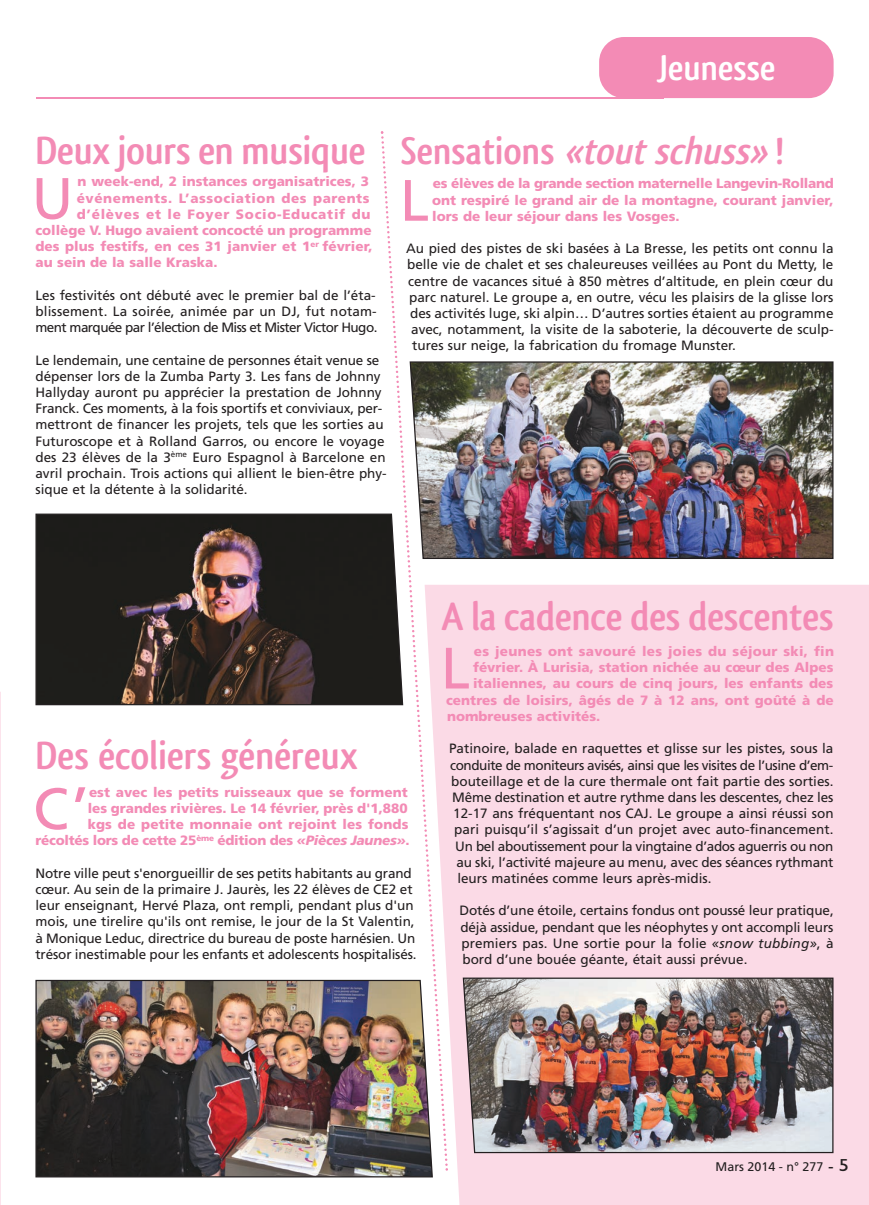
<style>
.page{position:relative;width:869px;height:1205px;background:#fff}
.page>*{position:absolute;margin:0;border:0;box-sizing:border-box;transform-origin:0 0}
.t1{font:58.25px "Frutiger";color:#f38bb5}
.t2{font:700 41.25px "Qlassik";letter-spacing:-.005em;color:#f38bb5}
.t3{font:italic 700 40px "Qlassik";color:#f38bb5}
.t4{font:700 37.5px "Qlassik";color:#fff}
.t5{font:13.5px/16.2px "Frutiger";color:#231f20}
.t6{font:900 13.5px/16.2px "Frutiger";color:#f38bb5;text-align:justify}
.t7{font:13.5px "Frutiger";letter-spacing:-.03em;color:#231f20}
.t8{font:13.5px "Frutiger";letter-spacing:-.025em;color:#231f20}
.t9{font:900 13.5px "Frutiger";letter-spacing:.02em;color:#f38bb5}
.t10{font:900 13.5px "Frutiger";letter-spacing:.045em;color:#f38bb5}
.t11{font:900 13.5px "Frutiger";letter-spacing:.055em;color:#f38bb5}
.t12{font:12.5px "Frutiger";color:#231f20}
.s1{font-style:normal}
.s2{font-style:italic}
.s3{font-size:59.88px}
.s4{font-family:"Gill Sans";font-size:15px}
.s5{font-family:"Gill Sans";font-size:17.5px}
</style>
<div class="page">
<div style="left:424px;top:585px;width:444px;height:620px;background:#fbdae6"></div>
<div style="left:599px;top:37px;width:234px;height:61px;background:#f38bb5;border-radius:25px"></div>
<hr style="left:37px;top:97px;width:626px;height:1px;background:#f38bb5">
<img style="left:462px;top:977px;width:371px;height:176px">
<svg style="left:0;top:692px;width:1px;height:513px"></svg>
<svg style="left:379px;top:132px;width:70px;height:1037px"></svg>
<img style="left:409px;top:361px;width:424px;height:198px">
<svg style="left:35px;top:513px;width:368px;height:192px;background:#362d2a"></svg>
<img style="left:35px;top:980px;width:397px;height:197px">
<h3 class="t4" style="left:657px;top:45px;width:120px">Jeunesse</h3>
<h2 class="t2" style="left:35px;top:126px;width:331px">Deux jours en musique</h2>
<h1 class="t1" style="left:31px;top:175px;width:44px">U</h1>
<p class="t6" style="left:77px;top:175px;width:293px">n week-end, 2 instances organisatrices, 3</p>
<p class="t10" style="left:77px;top:192px;width:294px">événements. L’association des parents</p>
<p class="t11" style="left:77px;top:209px;width:295px">d’élèves et le Foyer Socio-Educatif du</p>
<p class="t6" style="left:35px;top:223px;width:337px">collège V. Hugo avaient concocté un programme</p>
<p class="t6" style="left:35px;top:239px;width:338px">des plus festifs, en ces 31 janvier et 1<sup>er</sup> février,</p>
<p class="t6" style="left:35px;top:256px;width:183px">au sein de la salle Kraska.</p>
<p class="t5" style="left:35px;top:288px;width:343px">Les festivités ont débuté avec le premier bal de l’éta&shy;blissement. La soirée, animée par un DJ, fut notam&shy;ment marquée par l’élection de Miss et Mister Victor Hugo.</p>
<p class="t5" style="left:35px;top:353px;width:352px">Le lendemain, une centaine de personnes était venue se dépenser lors de la Zumba Party 3. Les fans de Johnny Hallyday auront pu apprécier la prestation de Johnny Franck. Ces moments, à la fois sportifs et conviviaux, per&shy;mettront de financer les projets, tels que les sorties au Futuroscope et à Rolland Garros, ou encore le voyage des 23 élèves de la 3<sup>ème</sup> Euro Espagnol à Barcelone en avril prochain. Trois actions qui allient le bien-être phy&shy;sique et la détente à la solidarité.</p>
<h3 class="t3" style="left:400px;top:127px;width:384px"><span class="s1">Sensations</span> «toutschuss» <span class="s1">!</span></h3>
<h1 class="t1" style="left:399px;top:177px;width:31px">L</h1>
<p class="t6" style="left:432px;top:176px;width:403px">es élèves de la grande section maternelle Langevin-Rolland ont respiré le grand air de la montagne, courant janvier, lors de leur séjour dans les Vosges.</p>
<p class="t5" style="left:406px;top:241px;width:428px">Au pied des pistes de ski basées à La Bresse, les petits ont connu la</p>
<p class="t5" style="left:407px;top:257px;width:427px">belle vie de chalet et ses chaleureuses veillées au Pont du Metty, le</p>
<p class="t5" style="left:408px;top:274px;width:426px">centre de vacances situé à 850 mètres d’altitude, en plein cœur du</p>
<p class="t5" style="left:409px;top:290px;width:425px">parc naturel. Le groupe a, en outre, vécu les plaisirs de la glisse lors</p>
<p class="t5" style="left:410px;top:306px;width:424px">des activités luge, ski alpin… D’autres sorties étaient au programme</p>
<p class="t5" style="left:411px;top:322px;width:423px">avec, notamment, la visite de la saboterie, la découverte de sculp-</p>
<p class="t5" style="left:412px;top:338px;width:325px">tures sur neige, la fabrication du fromage Munster.</p>
<h2 class="t2" style="left:441px;top:593px;width:393px">A la cadence des descentes</h2>
<h2 class="t2" style="left:35px;top:731px;width:324px">Des écoliers généreux</h2>
<p class="t6" style="left:35px;top:785px;width:375px;text-align:right">est avec les petits ruisseaux que se forment<br>les grandes rivières. Le 14 février, près d'1,880<br>kgs de petite monnaie ont rejoint les fonds récoltés lors de cette 25<sup>ème</sup> édition des <span class="s2">«Pièces Jaunes»</span>.</p>
<p class="t5" style="left:35px;top:866px;width:382px">Notre ville peut s'enorgueillir de ses petits habitants au grand cœur. Au sein de la primaire J. Jaurès, les 22 élèves de CE2 et leur enseignant, Hervé Plaza, ont rempli, pendant plus d'un mois, une tirelire qu'ils ont remise, le jour de la St Valentin, à Monique Leduc, directrice du bureau de poste harnésien. Un trésor inestimable pour les enfants et adolescents hospitalisés.</p>
<h1 class="t1" style="left:33px;top:785px;width:57px">C<span class="s3">’</span></h1>
<h1 class="t1" style="left:440px;top:645px;width:31px">L</h1>
<p class="t9" style="left:473px;top:646px;width:361px">es jeunes ont savouré les joies du séjour ski, fin</p>
<p class="t6" style="left:473px;top:660px;width:362px">février. À Lurisia, station nichée au cœur des Alpes</p>
<p class="t6" style="left:473px;top:677px;width:361px">italiennes, au cours de cinq jours, les enfants des</p>
<p class="t6" style="left:446px;top:693px;width:389px">centres de loisirs, âgés de 7 à 12 ans, ont goûté à de</p>
<p class="t6" style="left:447px;top:709px;width:155px">nombreuses activités.</p>
<p class="t5" style="left:449px;top:741px;width:385px">Patinoire, balade en raquettes et glisse sur les pistes, sous la</p>
<p class="t7" style="left:450px;top:759px;width:384px">conduite de moniteurs avisés, ainsi que les visites de l’usine d’em-</p>
<p class="t5" style="left:451px;top:774px;width:383px">bouteillage et de la cure thermale ont fait partie des sorties.</p>
<p class="t5" style="left:452px;top:790px;width:382px">Même destination et autre rythme dans les descentes, chez les</p>
<p class="t5" style="left:453px;top:806px;width:381px">12-17 ans fréquentant nos CAJ. Le groupe a ainsi réussi son</p>
<p class="t5" style="left:454px;top:822px;width:380px">pari puisqu’il s’agissait d’un projet avec auto-financement.</p>
<p class="t8" style="left:455px;top:840px;width:379px">Un bel aboutissement pour la vingtaine d’ados aguerris ou non</p>
<p class="t5" style="left:456px;top:855px;width:378px">au ski, l’activité majeure au menu, avec des séances rythmant</p>
<p class="t5" style="left:457px;top:871px;width:256px">leurs matinées comme leurs après-midis.</p>
<p class="t5" style="left:459px;top:903px;width:375px;text-align:justify">Dotés d’une étoile, certains fondus ont poussé leur pratique, déjà assidue, pendant que les néophytes y ont accompli leurs premiers pas. Une sortie pour la folie <span class="s2">«snow tubbing»</span>, à bord d’une bouée géante, était aussi prévue.</p>
<p class="t12" style="left:715px;top:1162px;width:135px">Mars 2014 - n° 277 <span class="s4">-</span> <span class="s5">5</span></p>
</div>
